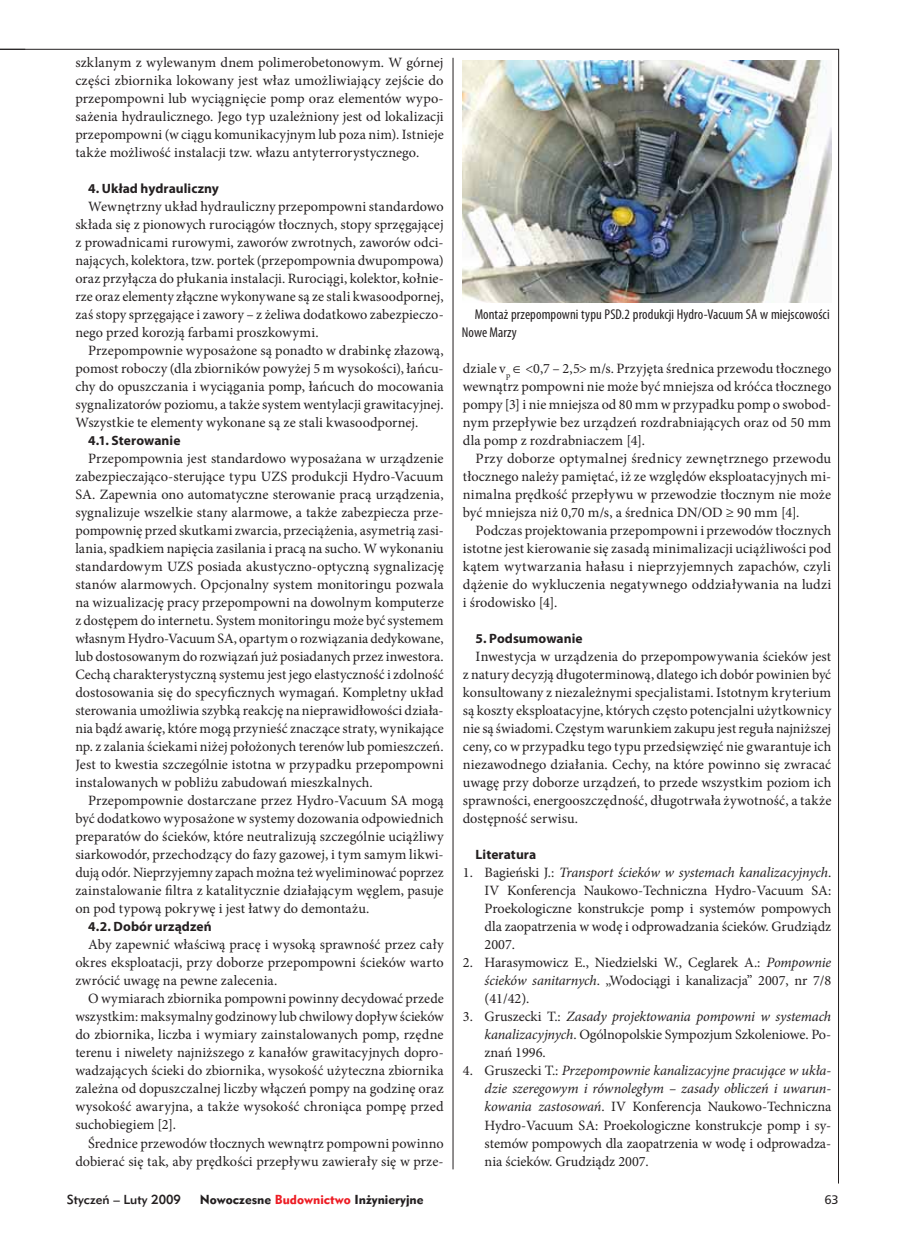
<style>
.page{position:relative;width:898px;height:1237px;background:#fff}
.page>*{position:absolute;margin:0;border:0;box-sizing:border-box;transform-origin:0 0}
.t1{font:14.25px/18px "Minion Pro";letter-spacing:-.005em;color:#231f20;text-align:justify}
.t2{font:condensed 14.25px/18px "Myriad Pro";letter-spacing:.005em;color:#231f20}
.t3{font:700 13.5px "Myriad Pro";letter-spacing:.005em;color:#231f20}
.t4{font:12px "Geometr 415 Blk PL";color:#231f20}
.t5{font:12px "Geometr 415 Md PL";color:#231f20}
.t6{font:12px "Humnst 777 PL";color:#231f20}
.s1{font-style:italic}
.s2{color:#ed1c24}
</style>
<div class="page">
<hr style="left:452px;top:58px;width:1px;height:1111px;background:#231f20">
<img style="left:462px;top:60px;width:368px;height:242px">
<p class="t1" style="left:75px;top:54px;width:370px">szklanym z wylewanym dnem polimerobetonowym. W górnej części zbiornika lokowany jest właz umożliwiający zejście do przepompowni lub wyciągnięcie pomp oraz elementów wypo&shy;sażenia hydraulicznego. Jego typ uzależniony jest od lokalizacji przepompowni (w ciągu komunikacyjnym lub poza nim). Istnieje także możliwość instalacji tzw. włazu antyterrorystycznego.</p>
<p class="t3" style="left:88px;top:183px;width:132px">4. Układ hydrauliczny</p>
<p class="t1" style="left:75px;top:198px;width:370px;text-indent:13px">Wewnętrzny układ hydrauliczny przepompowni standardowo składa się z pionowych rurociągów tłocznych, stopy sprzęgającej z prowadnicami rurowymi, zaworów zwrotnych, zaworów odci&shy;nających, kolektora, tzw. portek (przepompownia dwupompowa) oraz przyłącza do płukania instalacji. Rurociągi, kolektor, kołnie&shy;rze oraz elementy złączne wykonywane są ze stali kwasoodpornej, zaś stopy sprzęgające i zawory – z żeliwa dodatkowo zabezpieczo&shy;nego przed korozją farbami proszkowymi.</p>
<p class="t1" style="left:75px;top:342px;width:370px;text-indent:13px">Przepompownie wyposażone są ponadto w drabinkę złazową, pomost roboczy (dla zbiorników powyżej 5 m wysokości), łańcu&shy;chy do opuszczania i wyciągania pomp, łańcuch do mocowania sygnalizatorów poziomu, a także system wentylacji grawitacyjnej.<br>Wszystkie te elementy wykonane są ze stali kwasoodpornej.</p>
<p class="t3" style="left:88px;top:435px;width:94px">4.1. Sterowanie</p>
<p class="t1" style="left:75px;top:450px;width:370px;text-indent:13px">Przepompownia jest standardowo wyposażana w urządzenie zabezpieczająco-sterujące typu UZS produkcji Hydro-Vacuum SA. Zapewnia ono automatyczne sterowanie pracą urządzenia, sygnalizuje wszelkie stany alarmowe, a także zabezpiecza prze&shy;pompownię przed skutkami zwarcia, przeciążenia, asymetrią zasi&shy;lania, spadkiem napięcia zasilania i pracą na sucho. W wykonaniu standardowym UZS posiada akustyczno-optyczną sygnalizację stanów alarmowych. Opcjonalny system monitoringu pozwala na wizualizację pracy przepompowni na dowolnym komputerze z dostępem do internetu. System monitoringu może być systemem własnym Hydro-Vacuum SA, opartym o rozwiązania dedykowane, lub dostosowanym do rozwiązań już posiadanych przez inwestora.<br>Cechą charakterystyczną systemu jest jego elastyczność i zdolność dostosowania się do specyficznych wymagań. Kompletny układ sterowania umożliwia szybką reakcję na nieprawidłowości działa&shy;nia bądź awarię, które mogą przynieść znaczące straty, wynikające np. z zalania ściekami niżej położonych terenów lub pomieszczeń.<br>Jest to kwestia szczególnie istotna w przypadku przepompowni instalowanych w pobliżu zabudowań mieszkalnych.</p>
<p class="t1" style="left:75px;top:792px;width:370px;text-indent:13px">Przepompownie dostarczane przez Hydro-Vacuum SA mogą być dodatkowo wyposażone w systemy dozowania odpowiednich preparatów do ścieków, które neutralizują szczególnie uciążliwy siarkowodór, przechodzący do fazy gazowej, i tym samym likwi&shy;dują odór. Nieprzyjemny zapach można też wyeliminować poprzez zainstalowanie filtra z katalitycznie działającym węglem, pasuje on pod typową pokrywę i jest łatwy do demontażu.</p>
<p class="t3" style="left:88px;top:921px;width:125px">4.2. Dobór urządzeń</p>
<p class="t1" style="left:75px;top:936px;width:370px;text-indent:13px">Aby zapewnić właściwą pracę i wysoką sprawność przez cały okres eksploatacji, przy doborze przepompowni ścieków warto zwrócić uwagę na pewne zalecenia.</p>
<p class="t1" style="left:75px;top:990px;width:370px;text-indent:13px">O wymiarach zbiornika pompowni powinny decydować przede wszystkim: maksymalny godzinowy lub chwilowy dopływ ścieków do zbiornika, liczba i wymiary zainstalowanych pomp, rzędne terenu i niwelety najniższego z kanałów grawitacyjnych dopro&shy;wadzających ścieki do zbiornika, wysokość użyteczna zbiornika zależna od dopuszczalnej liczby włączeń pompy na godzinę oraz wysokość awaryjna, a także wysokość chroniąca pompę przed suchobiegiem [2].</p>
<p class="t1" style="left:75px;top:1134px;width:370px;text-align:right">Średnice przewodów tłocznych wewnątrz pompowni powinno dobierać się tak, aby prędkości przepływu zawierały się w prze-</p>
<p class="t2" style="left:461px;top:306px;width:369px;text-indent:13px">Montaż przepompowni typu PSD.2 produkcji Hydro-Vacuum SA w miejscowości<br>Nowe Marzy</p>
<p class="t1" style="left:462px;top:360px;width:370px">dziale v<sub>p</sub> ∈ &lt;0,7 – 2,5&gt; m/s. Przyjęta średnica przewodu tłocznego wewnątrz pompowni nie może być mniejsza od króćca tłocznego pompy [3] i nie mniejsza od 80 mm w przypadku pomp o swobod&shy;nym przepływie bez urządzeń rozdrabniających oraz od 50 mm dla pomp z rozdrabniaczem [4].</p>
<p class="t1" style="left:462px;top:450px;width:370px;text-indent:13px">Przy doborze optymalnej średnicy zewnętrznego przewodu tłocznego należy pamiętać, iż ze względów eksploatacyjnych mi&shy;nimalna prędkość przepływu w przewodzie tłocznym nie może być mniejsza niż 0,70 m/s, a średnica DN/OD ≥ 90 mm [4].</p>
<p class="t1" style="left:462px;top:522px;width:370px;text-indent:13px">Podczas projektowania przepompowni i przewodów tłocznych istotne jest kierowanie się zasadą minimalizacji uciążliwości pod kątem wytwarzania hałasu i nieprzyjemnych zapachów, czyli dążenie do wykluczenia negatywnego oddziaływania na ludzi i środowisko [4].</p>
<p class="t3" style="left:475px;top:633px;width:108px">5. Podsumowanie</p>
<p class="t1" style="left:462px;top:648px;width:370px;text-indent:13px">Inwestycja w urządzenia do przepompowywania ścieków jest z natury decyzją długoterminową, dlatego ich dobór powinien być konsultowany z niezależnymi specjalistami. Istotnym kryterium są koszty eksploatacyjne, których często potencjalni użytkownicy nie są świadomi. Częstym warunkiem zakupu jest reguła najniższej ceny, co w przypadku tego typu przedsięwzięć nie gwarantuje ich niezawodnego działania. Cechy, na które powinno się zwracać uwagę przy doborze urządzeń, to przede wszystkim poziom ich sprawności, energooszczędność, długotrwała żywotność, a także dostępność serwisu.</p>
<p class="t3" style="left:475px;top:849px;width:62px">Literatura</p>
<p class="t1" style="left:484px;top:864px;width:348px;text-align:left">Bagieński J.: <span class="s1">Transport ścieków w systemach kanalizacyjnych</span>.<br>IV Konferencja Naukowo-Techniczna Hydro-Vacuum SA:<br>Proekologiczne konstrukcje pomp i systemów pompowych dla zaopatrzenia w wodę i odprowadzania ścieków. Grudziądz 2007.<br>Harasymowicz E., Niedzielski W., Ceglarek A.: <span class="s1">Pompownie ścieków sanitarnych</span>. „Wodociągi i kanalizacja” 2007, nr 7/8 (41/42).<br>Gruszecki T.: <span class="s1">Zasady projektowania pompowni w systemach kanalizacyjnych</span>. Ogólnopolskie Sympozjum Szkoleniowe. Po&shy;znań 1996.<br>Gruszecki T.: <span class="s1">Przepompownie kanalizacyjne pracujące w ukła&shy;dzie szeregowym i równoległym – zasady obliczeń i uwarun&shy;kowania zastosowań</span>. IV Konferencja Naukowo-Techniczna Hydro-Vacuum SA: Proekologiczne konstrukcje pomp i sy&shy;stemów pompowych dla zaopatrzenia w wodę i odprowadza&shy;nia ścieków. Grudziądz 2007.</p>
<p class="t1" style="left:462px;top:864px;width:12px">1.</p>
<p class="t1" style="left:462px;top:954px;width:12px">2.</p>
<p class="t1" style="left:462px;top:1008px;width:12px">3.</p>
<p class="t1" style="left:462px;top:1062px;width:12px">4.</p>
<p class="t5" style="left:67px;top:1193px;width:116px">Styczeń – Luty 2009</p>
<p class="t4" style="left:200px;top:1193px;width:225px">Nowoczesne <span class="s2">Budownictwo</span> Inżynieryjne</p>
<p class="t6" style="left:823px;top:1194px;width:16px">63</p>
</div>
